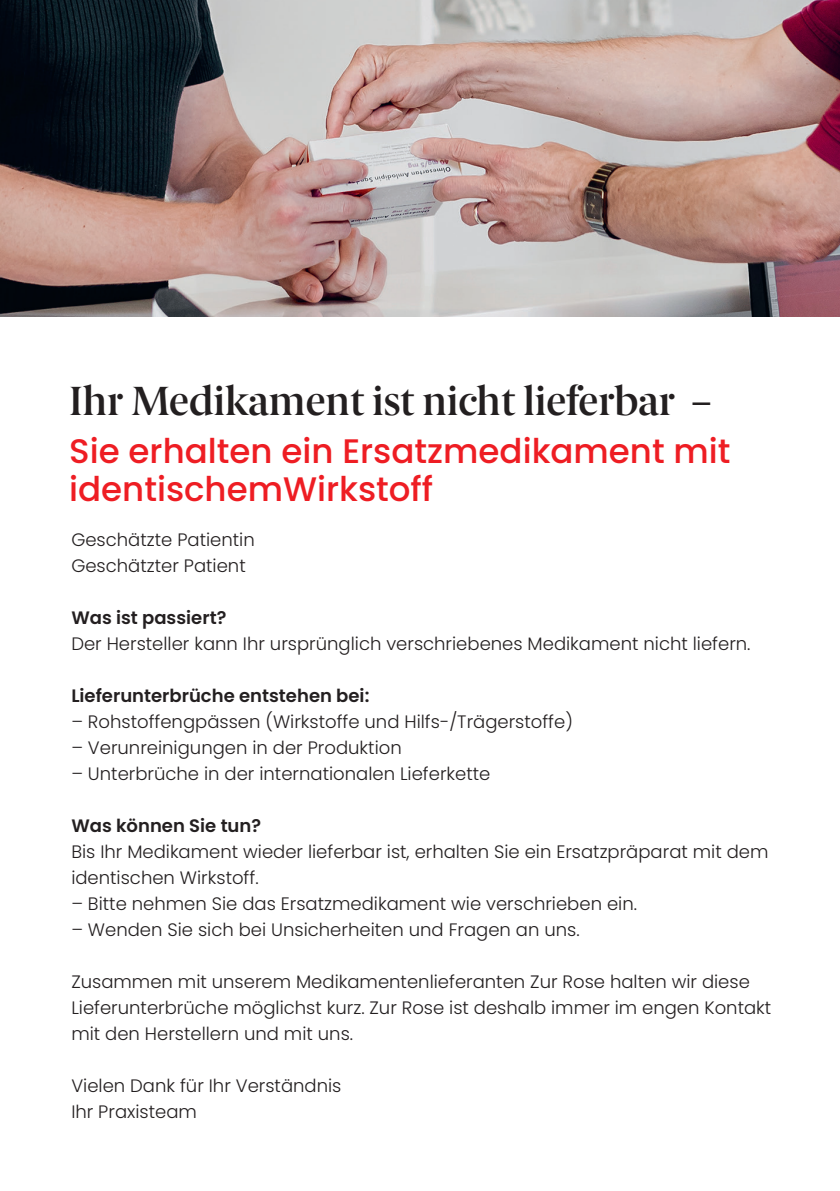
<style>
.page{position:relative;width:840px;height:1191px;background:#fff}
.page>*{position:absolute;margin:0;border:0;box-sizing:border-box;transform-origin:0 0}
.t1{font:40px "Doc Morris";color:#231f20}
.t2{font:500 34px/38px "Poppins";color:#ee1d23}
.t3{font:300 18px/26px "Poppins";color:#231f20}
.t4{font:600 18px "Poppins";color:#231f20}
</style>
<div class="page">
<img style="left:0;top:0;width:839px;height:316px">
<h1 class="t1" style="left:69px;top:371px;width:643px">Ihr Medikament ist nicht lieferbar –</h1>
<h2 class="t2" style="left:69px;top:432px;width:662px">Sie erhalten ein Ersatzmedikament mit identischemWirkstoff</h2>
<p class="t3" style="left:71px;top:527px;width:185px">Geschätzte Patientin<br>Geschätzter Patient</p>
<p class="t4" style="left:71px;top:607px;width:156px">Was ist passiert?</p>
<p class="t3" style="left:71px;top:631px;width:680px">Der Hersteller kann Ihr ursprünglich verschriebenes Medikament nicht liefern.</p>
<p class="t4" style="left:71px;top:685px;width:299px">Lieferunterbrüche entstehen bei:</p>
<p class="t3" style="left:71px;top:709px;width:503px">– Rohstoffengpässen (Wirkstoffe und Hilfs-/Trägerstoffe)</p>
<p class="t3" style="left:71px;top:735px;width:332px">– Verunreinigungen in der Produktion</p>
<p class="t3" style="left:71px;top:761px;width:420px">– Unterbrüche in der internationalen Lieferkette</p>
<p class="t4" style="left:71px;top:815px;width:191px">Was können Sie tun?</p>
<p class="t3" style="left:71px;top:839px;width:698px">Bis Ihr Medikament wieder lieferbar ist, erhalten Sie ein Ersatzpräparat mit dem identischen Wirkstoff.</p>
<p class="t3" style="left:71px;top:891px;width:567px">– Bitte nehmen Sie das Ersatzmedikament wie verschrieben ein.</p>
<p class="t3" style="left:71px;top:917px;width:509px">– Wenden Sie sich bei Unsicherheiten und Fragen an uns.</p>
<p class="t3" style="left:71px;top:969px;width:701px">Zusammen mit unserem Medikamentenlieferanten Zur Rose halten wir diese<br>Lieferunterbrüche möglichst kurz. Zur Rose ist deshalb immer im engen Kontakt mit den Herstellern und mit uns.</p>
<p class="t3" style="left:71px;top:1073px;width:271px">Vielen Dank für Ihr Verständnis<br>Ihr Praxisteam</p>
</div>
